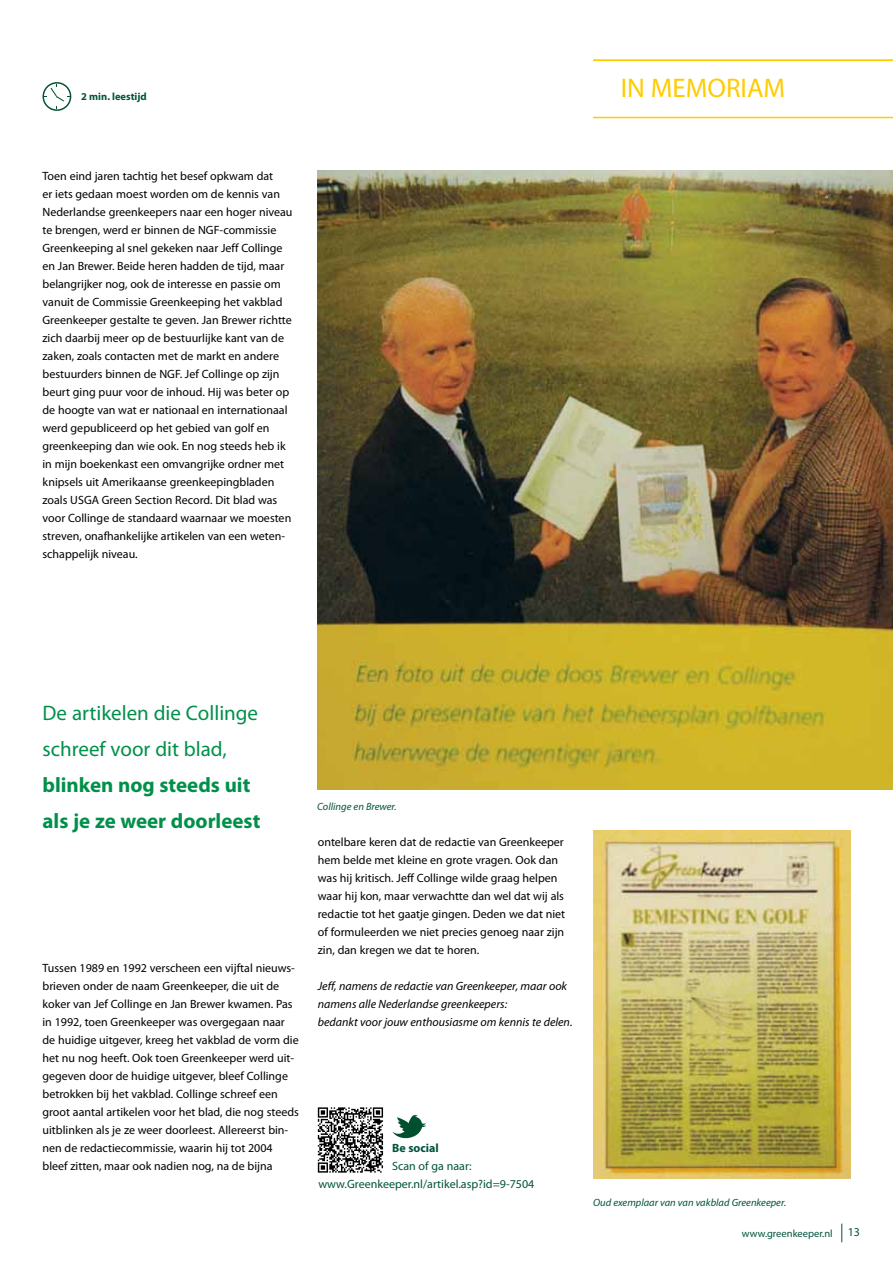
<style>
.page{position:relative;width:893px;height:1263px;background:#fff}
.page>*{position:absolute;margin:0;border:0;box-sizing:border-box;transform-origin:0 0}
.t1{font:27px "Myriad Pro";color:#fc0}
.t2{font:21px/36px "Myriad Pro";color:#00904a}
.t3{font:700 21px/36px "Myriad Pro";color:#00904a}
.t4{font:12px/18px "Myriad Pro";color:#000}
.t5{font:italic 12px/18px "Myriad Pro";color:#000}
.t6{font:12px/18px "Myriad Pro";color:#00533d}
.t7{font:700 12px "Myriad Pro";color:#00533d}
.t8{font:italic 10.5px "Myriad Pro";color:#00533d}
.t9{font:10.5px "Myriad Pro";color:#00533d}
.t10{font:700 10.5px "Myriad Pro";color:#00533d}
</style>
<div class="page">
<svg style="left:841px;top:1223px;width:1px;height:19px"></svg>
<hr style="left:593px;top:117px;width:300px;height:1px;background:#fc0">
<hr style="left:593px;top:60px;width:300px;height:1px;background:#fc0">
<svg style="left:43px;top:82px;width:28px;height:29px"></svg>
<img style="left:593px;top:831px;width:257px;height:347px">
<img style="left:318px;top:170px;width:575px;height:619px">
<svg style="left:318px;top:1107px;width:65px;height:65px"></svg>
<svg style="left:392px;top:1115px;width:34px;height:23px"></svg>
<p class="t10" style="left:81px;top:90px;width:67px">2 min. leestijd</p>
<p class="t4" style="left:43px;top:167px;width:251px">Toen eind jaren tachtig het besef opkwam dat<br>er iets gedaan moest worden om de kennis van Nederlandse greenkeepers naar een hoger niveau te brengen, werd er binnen de NGF-commissie Greenkeeping al snel gekeken naar Jeff Collinge en Jan Brewer. Beide heren hadden de tijd, maar belangrijker nog, ook de interesse en passie om vanuit de Commissie Greenkeeping het vakblad Greenkeeper gestalte te geven. Jan Brewer richtte zich daarbij meer op de bestuurlijke kant van de zaken, zoals contacten met de markt en andere bestuurders binnen de NGF. Jef Collinge op zijn beurt ging puur voor de inhoud. Hij was beter op de hoogte van wat er nationaal en internationaal werd gepubliceerd op het gebied van golf en greenkeeping dan wie ook. En nog steeds heb ik in mijn boekenkast een omvangrijke ordner met knipsels uit Amerikaanse greenkeepingbladen zoals USGA Green Section Record. Dit blad was voor Collinge de standaard waarnaar we moesten streven, onafhankelijke artikelen van een weten&shy;schappelijk niveau.</p>
<h1 class="t1" style="left:621px;top:71px;width:166px">IN MEMORIAM</h1>
<h2 class="t2" style="left:43px;top:695px;width:217px">De artikelen die Collinge schreef voor dit blad,</h2>
<h2 class="t3" style="left:43px;top:766px;width:219px">blinken nog steeds uit als je ze weer doorleest</h2>
<p class="t4" style="left:43px;top:959px;width:258px">Tussen 1989 en 1992 verscheen een vijftal nieuws&shy;brieven onder de naam Greenkeeper, die uit de koker van Jef Collinge en Jan Brewer kwamen. Pas in 1992, toen Greenkeeper was overgegaan naar de huidige uitgever, kreeg het vakblad de vorm die het nu nog heeft. Ook toen Greenkeeper werd uit&shy;gegeven door de huidige uitgever, bleef Collinge betrokken bij het vakblad. Collinge schreef een groot aantal artikelen voor het blad, die nog steeds uitblinken als je ze weer doorleest. Allereerst bin&shy;nen de redactiecommissie, waarin hij tot 2004 bleef zitten, maar ook nadien nog, na de bijna</p>
<p class="t8" style="left:317px;top:800px;width:81px">Collinge en Brewer.</p>
<p class="t4" style="left:318px;top:833px;width:249px">ontelbare keren dat de redactie van Greenkeeper hem belde met kleine en grote vragen. Ook dan was hij kritisch. Jeff Collinge wilde graag helpen waar hij kon, maar verwachtte dan wel dat wij als redactie tot het gaatje gingen. Deden we dat niet of formuleerden we niet precies genoeg naar zijn zin, dan kregen we dat te horen.</p>
<p class="t5" style="left:318px;top:977px;width:256px">Jeff, namens de redactie van Greenkeeper, maar ook namens alle Nederlandse greenkeepers:<br>bedankt voor jouw enthousiasme om kennis te delen.</p>
<p class="t7" style="left:392px;top:1140px;width:48px">Be social</p>
<p class="t6" style="left:318px;top:1157px;width:217px;text-indent:74px">Scan of ga naar: www.Greenkeeper.nl/artikel.asp?id=9-7504</p>
<p class="t8" style="left:593px;top:1196px;width:195px">Oud exemplaar van van vakblad Greenkeeper.</p>
<p class="t9" style="left:742px;top:1227px;width:92px">www.greenkeeper.nl</p>
<p class="t6" style="left:848px;top:1222px;width:14px">13</p>
</div>
